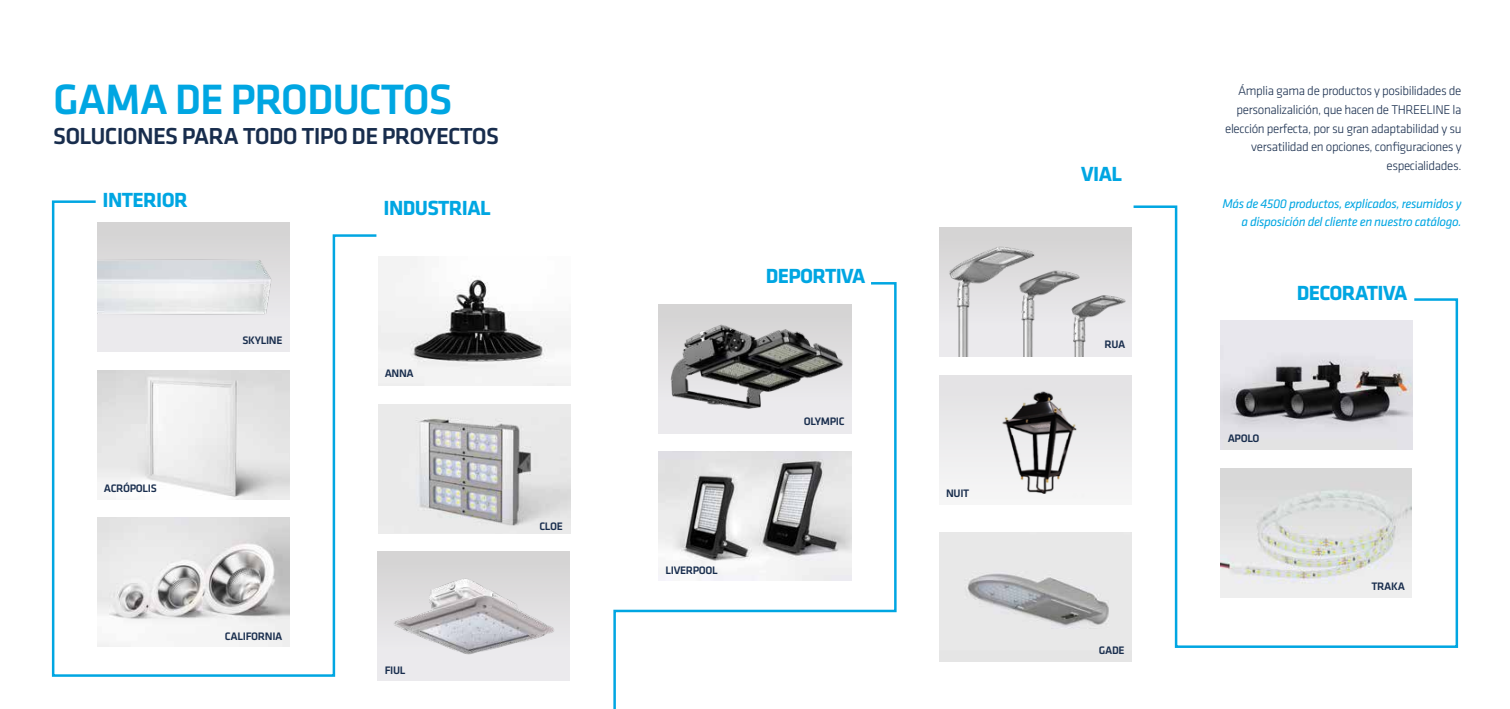
<style>
.page{position:relative;width:1510px;height:709px;background:#fff}
.page>*{position:absolute;margin:0;border:0;box-sizing:border-box;transform-origin:0 0}
.t1{font:500 44px "Klavika";letter-spacing:-.03em;color:#00a6e2}
.t2{font:500 24px "Klavika";letter-spacing:-.03em;color:#182d4d}
.t3{font:700 21.25px "Klavika";letter-spacing:-.03em;color:#00a6e2}
.t4{font:300 13.12px/18.8px "Klavika";letter-spacing:-.03em;color:#182d4d;text-align:right}
.t5{font:italic 13.12px/18.8px "Klavika";letter-spacing:-.03em;color:#00a6e2;text-align:right}
.t6{font:500 11.25px "Klavika";letter-spacing:-.03em;color:#182d4d}
</style>
<div class="page">
<img style="left:939px;top:532px;width:192px;height:129px">
<svg style="left:51px;top:200px;width:328px;height:478px"></svg>
<svg style="left:613px;top:282px;width:284px;height:427px"></svg>
<div style="left:97px;top:223px;width:192px;height:128px;background:linear-gradient(to right,#e0dfe0,#e0dfe1)"></div>
<div style="left:378px;top:552px;width:192px;height:128px;background:linear-gradient(to bottom,#d4d3d3,#efeef1)"></div>
<img style="left:97px;top:226px;width:184px;height:123px">
<img style="left:97px;top:518px;width:192px;height:128px">
<img style="left:378px;top:404px;width:192px;height:129px">
<img style="left:378px;top:257px;width:192px;height:128px">
<img style="left:659px;top:452px;width:192px;height:129px">
<div style="left:659px;top:304px;width:192px;height:129px;background:linear-gradient(to bottom,#d4d3d3,#efeef2)"></div>
<img style="left:664px;top:313px;width:182px;height:104px">
<svg style="left:1131px;top:205px;width:328px;height:444px"></svg>
<div style="left:939px;top:228px;width:192px;height:128px;background:linear-gradient(to bottom,#d4d3d3,#efeef1)"></div>
<img style="left:384px;top:526px;width:179px;height:155px">
<img style="left:1220px;top:321px;width:192px;height:128px">
<img style="left:943px;top:240px;width:185px;height:116px">
<div style="left:939px;top:375px;width:192px;height:129px;background:linear-gradient(to bottom,#e2e1e3,#f6f6f7)"></div>
<img style="left:966px;top:390px;width:139px;height:114px">
<h1 class="t1" style="left:53px;top:75px;width:401px">GAMA DE PRODUCTOS</h1>
<h2 class="t2" style="left:53px;top:123px;width:447px">SOLUCIONES PARA TODO TIPO DE PROYECTOS</h2>
<h3 class="t3" style="left:103px;top:188px;width:87px">INTERIOR</h3>
<h3 class="t3" style="left:383px;top:197px;width:109px">INDUSTRIAL</h3>
<p class="t6" style="left:104px;top:482px;width:54px">ACRÓPOLIS</p>
<p class="t6" style="left:242px;top:334px;width:42px">SKYLINE</p>
<p class="t6" style="left:225px;top:629px;width:59px">CALIFORNIA</p>
<p class="t6" style="left:385px;top:367px;width:31px">ANNA</p>
<p class="t6" style="left:385px;top:663px;width:22px">FIUL</p>
<p class="t6" style="left:539px;top:520px;width:25px">CLOE</p>
<h3 class="t3" style="left:765px;top:264px;width:101px">DEPORTIVA</h3>
<p class="t6" style="left:804px;top:415px;width:42px">OLYMPIC</p>
<p class="t6" style="left:665px;top:564px;width:54px">LIVERPOOL</p>
<p class="t6" style="left:946px;top:487px;width:25px">NUIT</p>
<h3 class="t3" style="left:1081px;top:163px;width:42px">VIAL</h3>
<p class="t6" style="left:1104px;top:338px;width:22px">RUA</p>
<p class="t6" style="left:1099px;top:644px;width:27px">GADE</p>
<p class="t4" style="left:1225px;top:82px;width:238px">Ámplia gama de productos y posibilidades de personalizalición, que hacen de THREELINE la elección perfecta, por su gran adaptabilidad y su versatilidad en opciones, configuraciones y especialidades.</p>
<p class="t5" style="left:1222px;top:194px;width:241px">Más de 4500 productos, explicados, resumidos y a disposición del cliente en nuestro catálogo.</p>
<h3 class="t3" style="left:1296px;top:281px;width:112px">DECORATIVA</h3>
<p class="t6" style="left:1227px;top:432px;width:33px">APOLO</p>
<p class="t6" style="left:1371px;top:580px;width:35px">TRAKA</p>
</div>
